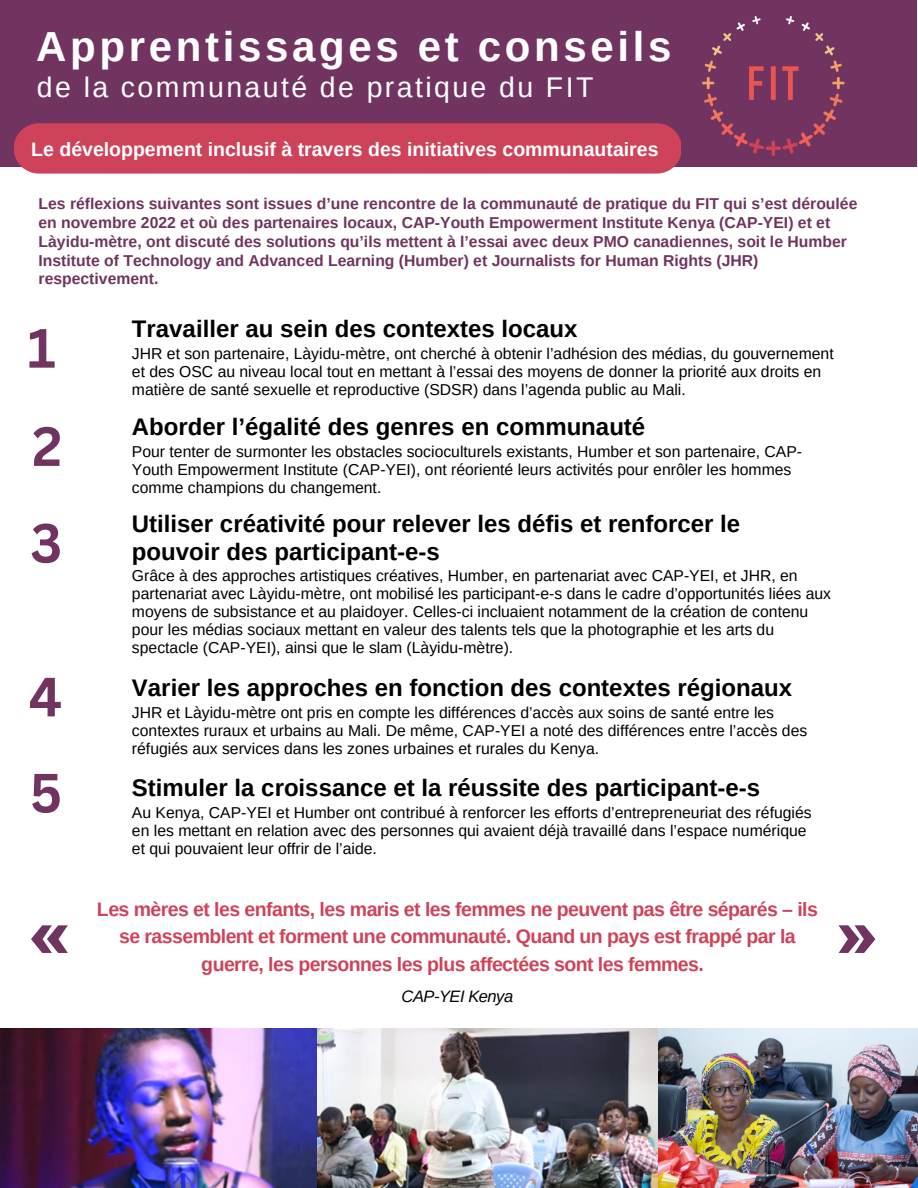
<style>
.page{position:relative;width:918px;height:1188px;background:#fff}
.page>*{position:absolute;margin:0;border:0;box-sizing:border-box;transform-origin:0 0}
.t1{font:900 67.5px "Archivo";color:#713460}
.t2{font:700 54px/98.2px "Canva Sans";color:#713460}
.t3{font:700 42px "Arimo";letter-spacing:.085em;color:#fff}
.t4{font:28.5px "Arimo";letter-spacing:.085em;color:#fff}
.t5{font:700 24px/28.2px "Arimo";color:#000}
.t6{font:700 19.5px/27.8px "Arimo";letter-spacing:-.03em;color:#ce4359;text-align:center}
.t7{font:700 19.5px "Arimo";color:#fff}
.t8{font:italic 16.5px "Arimo";letter-spacing:-.03em;color:#000}
.t9{font:15.75px/18px "Arimo";color:#000}
.t10{font:700 15.75px/18.8px "Arimo";color:#713460}
</style>
<div class="page">
<div style="left:0;top:0;width:917px;height:166px;background:#713460"></div>
<img style="left:658px;top:1029px;width:260px;height:158px">
<img style="left:316px;top:1029px;width:342px;height:158px">
<img style="left:0;top:1029px;width:316px;height:158px">
<img style="left:703px;top:16px;width:142px;height:140px">
<div style="left:14px;top:123px;width:667px;height:51px;background:#ce4359"></div>
<h3 class="t3" style="left:36px;top:23px;width:637px">Apprentissages et conseils</h3>
<h3 class="t4" style="left:37px;top:71px;width:558px">de la communauté de pratique du FIT</h3>
<p class="t7" style="left:31px;top:138px;width:629px">Le développement inclusif à travers des initiatives communautaires</p>
<p class="t10" style="left:39px;top:195px;width:820px">Les réflexions suivantes sont issues d’une rencontre de la communauté de pratique du FIT qui s’est déroulée en novembre 2022 et où des partenaires locaux, CAP-Youth Empowerment Institute Kenya (CAP-YEI) et et Làyidu-mètre, ont discuté des solutions qu’ils mettent à l’essai avec deux PMO canadiennes, soit le Humber Institute of Technology and Advanced Learning (Humber) et Journalists for Human Rights (JHR) respectivement.</p>
<h2 class="t2" style="left:27px;top:298px;width:36px">1<br>2</h2>
<h2 class="t2" style="left:30px;top:493px;width:33px">3</h2>
<h2 class="t2" style="left:29px;top:646px;width:35px">4</h2>
<h2 class="t2" style="left:30px;top:742px;width:34px">5</h2>
<h3 class="t5" style="left:132px;top:314px;width:447px">Travailler au sein des contextes locaux</h3>
<p class="t9" style="left:132px;top:345px;width:703px">JHR et son partenaire, Làyidu-mètre, ont cherché à obtenir l’adhésion des médias, du gouvernement et des OSC au niveau local tout en mettant à l’essai des moyens de donner la priorité aux droits en matière de santé sexuelle et reproductive (SDSR) dans l’agenda public au Mali.</p>
<h3 class="t5" style="left:132px;top:413px;width:515px">Aborder l’égalité des genres en communauté</h3>
<p class="t9" style="left:132px;top:442px;width:672px">Pour tenter de surmonter les obstacles socioculturels existants, Humber et son partenaire, CAP-<br>Youth Empowerment Institute (CAP-YEI), ont réorienté leurs activités pour enrôler les hommes comme champions du changement.</p>
<h3 class="t5" style="left:132px;top:509px;width:610px">Utiliser créativité pour relever les défis et renforcer le pouvoir des participant-e-s</h3>
<p class="t9" style="left:132px;top:567px;width:701px">Grâce à des approches artistiques créatives, Humber, en partenariat avec CAP-YEI, et JHR, en partenariat avec Làyidu-mètre, ont mobilisé les participant-e-s dans le cadre d’opportunités liées aux moyens de subsistance et au plaidoyer. Celles-ci incluaient notamment de la création de contenu pour les médias sociaux mettant en valeur des talents tels que la photographie et les arts du spectacle (CAP-YEI), ainsi que le slam (Làyidu-mètre).</p>
<h3 class="t5" style="left:132px;top:674px;width:662px">Varier les approches en fonction des contextes régionaux</h3>
<p class="t9" style="left:132px;top:703px;width:677px">JHR et Làyidu-mètre ont pris en compte les différences d’accès aux soins de santé entre les contextes ruraux et urbains au Mali. De même, CAP-YEI a noté des différences entre l’accès des réfugiés aux services dans les zones urbaines et rurales du Kenya.</p>
<h3 class="t5" style="left:132px;top:774px;width:630px">Stimuler la croissance et la réussite des participant-e-s</h3>
<p class="t9" style="left:132px;top:803px;width:681px">Au Kenya, CAP-YEI et Humber ont contribué à renforcer les efforts d’entrepreneuriat des réfugiés en les mettant en relation avec des personnes qui avaient déjà travaillé dans l’espace numérique et qui pouvaient leur offrir de l’aide.</p>
<p class="t6" style="left:97px;top:895px;width:723px">Les mères et les enfants, les maris et les femmes ne peuvent pas être séparés – ils se rassemblent et forment une communauté. Quand un pays est frappé par la guerre, les personnes les plus affectées sont les femmes.</p>
<p class="t8" style="left:402px;top:987px;width:113px">CAP-YEI Kenya</p>
<h1 class="t1" style="left:27px;top:902px;width:47px">«</h1>
<h1 class="t1" style="left:834px;top:902px;width:47px">»</h1>
</div>
